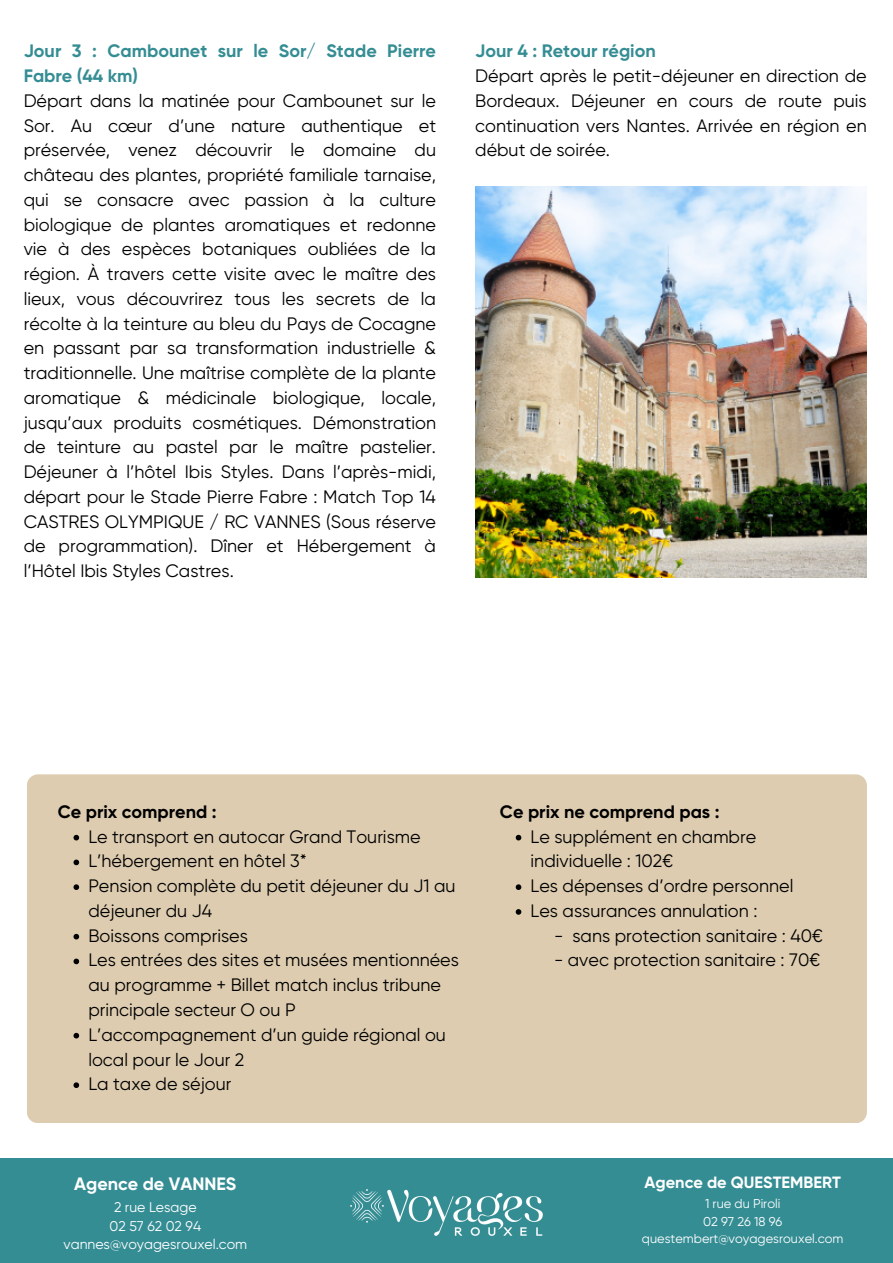
<style>
.page{position:relative;width:893px;height:1263px;background:#fff}
.page>*{position:absolute;margin:0;border:0;box-sizing:border-box;transform-origin:0 0}
.t1{font:18px/24.8px "Gilroy";color:#000}
.t2{font:700 18px "Gilroy";color:#000}
.t3{font:700 17.92px "Gilroy";color:#fff}
.t4{font:700 16.35px "Gilroy";color:#fff}
.t5{font:14.1px "Gilroy";color:#fff}
.t6{font:12.83px "Gilroy";color:#fff}
.s1{font-weight:700;color:#358d94}
</style>
<div class="page">
<div style="left:0;top:1158px;width:893px;height:105px;background:#358d94"></div>
<img style="left:350px;top:1189px;width:193px;height:47px">
<div style="left:27px;top:774px;width:839px;height:349px;background:#ddccb0;border-radius:11px"></div>
<img style="left:475px;top:186px;width:391px;height:392px">
<svg style="left:73px;top:835px;width:6px;height:5px"></svg>
<svg style="left:73px;top:859px;width:6px;height:6px"></svg>
<svg style="left:73px;top:884px;width:6px;height:6px"></svg>
<svg style="left:73px;top:934px;width:6px;height:5px"></svg>
<svg style="left:73px;top:958px;width:6px;height:6px"></svg>
<svg style="left:73px;top:1033px;width:6px;height:5px"></svg>
<svg style="left:73px;top:1082px;width:6px;height:6px"></svg>
<svg style="left:516px;top:835px;width:5px;height:5px"></svg>
<svg style="left:516px;top:884px;width:5px;height:6px"></svg>
<svg style="left:516px;top:909px;width:5px;height:6px"></svg>
<p class="t1" style="left:24px;top:39px;width:414px"><span class="s1">Jour 3 : Cambounet sur le Sor/ Stade Pierre Fabre (44 km)<br></span>Départ dans la matinée pour Cambounet sur le Sor. Au cœur d’une nature authentique et préservée, venez découvrir le domaine du château des plantes, propriété familiale tarnaise, qui se consacre avec passion à la culture biologique de plantes aromatiques et redonne vie à des espèces botaniques oubliées de la région. À travers cette visite avec le maître des lieux, vous découvrirez tous les secrets de la récolte à la teinture au bleu du Pays de Cocagne en passant par sa transformation industrielle &amp; traditionnelle. Une maîtrise complète de la plante aromatique &amp; médicinale biologique, locale, jusqu’aux produits cosmétiques. Démonstration de teinture au pastel par le maître pastelier.<br>Déjeuner à l’hôtel Ibis Styles. Dans l’après-midi, départ pour le Stade Pierre Fabre : Match Top 14<br>CASTRES OLYMPIQUE / RC VANNES (Sous réserve de programmation). Dîner et Hébergement à l’Hôtel Ibis Styles Castres.</p>
<p class="t1" style="left:475px;top:39px;width:393px"><span class="s1">Jour 4 : Retour région<br></span>Départ après le petit-déjeuner en direction de Bordeaux. Déjeuner en cours de route puis continuation vers Nantes. Arrivée en région en début de soirée.</p>
<p class="t2" style="left:58px;top:801px;width:160px">Ce prix comprend :</p>
<p class="t1" style="left:88px;top:824px;width:334px">Le transport en autocar Grand Tourisme</p>
<p class="t1" style="left:88px;top:849px;width:220px">L’hébergement en hôtel 3*</p>
<h2 class="t1" style="left:88px;top:874px;width:369px">Pension complète du petit déjeuner du J1 au déjeuner du J4</h2>
<p class="t1" style="left:88px;top:923px;width:161px">Boissons comprises</p>
<p class="t1" style="left:88px;top:948px;width:372px">Les entrées des sites et musées mentionnées au programme + Billet match inclus tribune principale secteur O ou P</p>
<p class="t1" style="left:88px;top:1022px;width:359px">L’accompagnement d’un guide régional ou local pour le Jour 2</p>
<p class="t1" style="left:88px;top:1072px;width:145px">La taxe de séjour</p>
<h2 class="t3" style="left:74px;top:1172px;width:164px">Agence de VANNES</h2>
<h2 class="t5" style="left:114px;top:1199px;width:84px">2 rue Lesage</h2>
<p class="t5" style="left:110px;top:1217px;width:93px">02 57 62 02 94</p>
<h1 class="t5" style="left:64px;top:1236px;width:185px">vannes@voyagesrouxel.com</h1>
<p class="t2" style="left:500px;top:801px;width:221px">Ce prix ne comprend pas :</p>
<p class="t1" style="left:530px;top:824px;width:227px">Le supplément en chambre individuelle : 102€</p>
<p class="t1" style="left:530px;top:874px;width:264px">Les dépenses d’ordre personnel</p>
<p class="t1" style="left:530px;top:898px;width:228px">Les assurances annulation :</p>
<p class="t1" style="left:554px;top:923px;width:270px">- sans protection sanitaire : 40€</p>
<p class="t1" style="left:554px;top:948px;width:267px">- avec protection sanitaire : 70€</p>
<p class="t4" style="left:644px;top:1172px;width:198px">Agence de QUESTEMBERT</p>
<p class="t6" style="left:705px;top:1196px;width:77px">1 rue du Piroli</p>
<p class="t6" style="left:703px;top:1214px;width:81px">02 97 26 18 96</p>
<p class="t6" style="left:642px;top:1231px;width:203px">questembert@voyagesrouxel.com</p>
</div>
